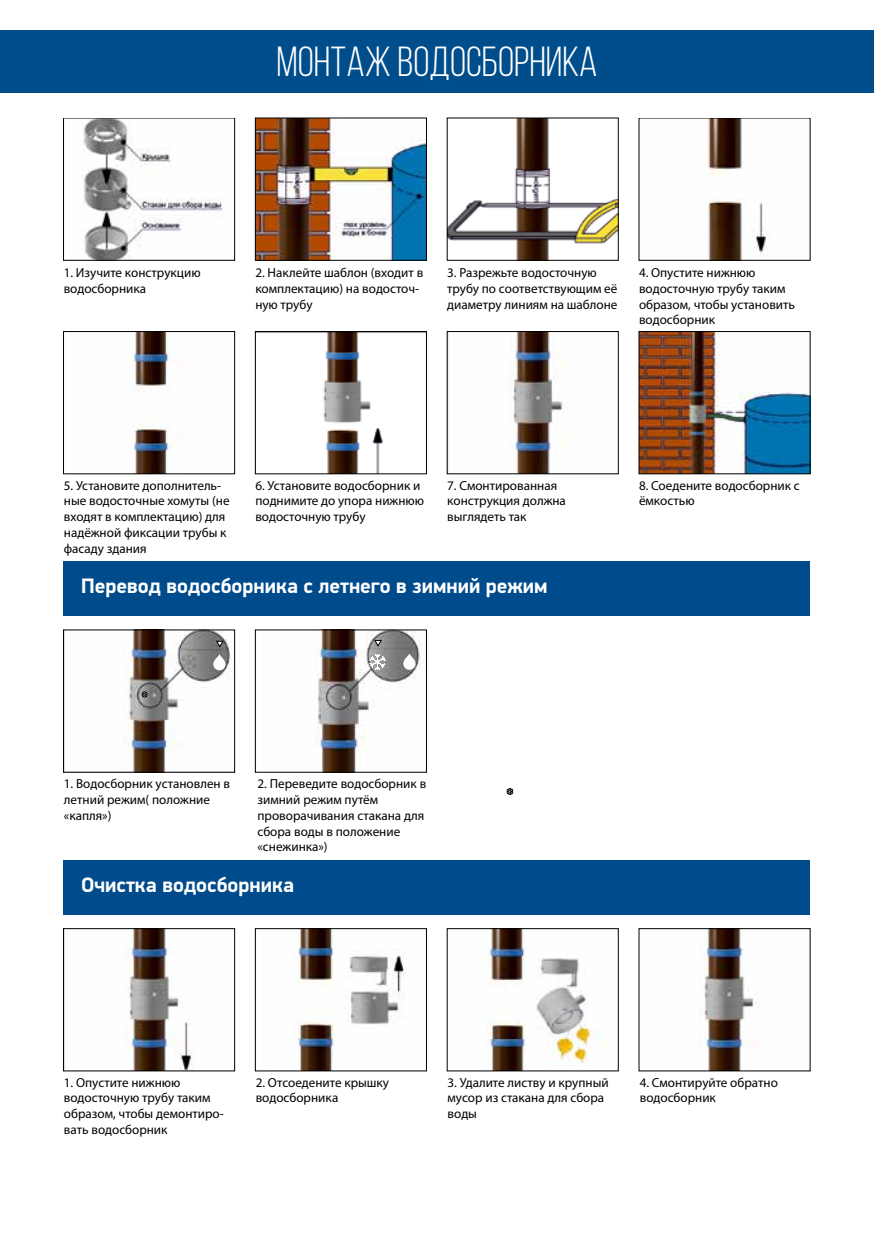
<style>
.page{position:relative;width:874px;height:1241px;background:#fff}
.page>*{position:absolute;margin:0;border:0;box-sizing:border-box;transform-origin:0 0}
.t1{font:42px "Bebas Neue";color:#fff}
.t2{font:700 21px "PF Din Display Pro";color:#fff}
.t3{font:13.12px/15.8px "Myriad Pro";color:#000}
</style>
<div class="page">
<div style="left:0;top:31px;width:873px;height:62px;background:#004d8b"></div>
<img style="left:82px;top:120px;width:141px;height:138px">
<div style="left:63px;top:118px;width:172px;height:142px;border:1px solid #000"></div>
<img style="left:323px;top:333px;width:60px;height:139px">
<div style="left:255px;top:331px;width:171px;height:143px;border:1px solid #000"></div>
<img style="left:257px;top:120px;width:167px;height:138px">
<div style="left:255px;top:118px;width:171px;height:142px;border:1px solid #000"></div>
<img style="left:448px;top:333px;width:120px;height:139px">
<div style="left:446px;top:331px;width:172px;height:143px;border:1px solid #000"></div>
<img style="left:448px;top:120px;width:168px;height:138px">
<img style="left:640px;top:333px;width:168px;height:139px">
<div style="left:638px;top:331px;width:172px;height:143px;border:1px solid #000"></div>
<img style="left:699px;top:120px;width:67px;height:138px">
<img style="left:125px;top:333px;width:58px;height:139px">
<div style="left:63px;top:331px;width:172px;height:143px;border:1px solid #000"></div>
<img style="left:124px;top:930px;width:69px;height:139px">
<div style="left:63px;top:928px;width:172px;height:143px;border:1px solid #000"></div>
<img style="left:486px;top:930px;width:121px;height:139px">
<div style="left:446px;top:928px;width:172px;height:143px;border:1px solid #000"></div>
<img style="left:295px;top:930px;width:111px;height:139px">
<div style="left:255px;top:928px;width:171px;height:143px;border:1px solid #000"></div>
<img style="left:699px;top:930px;width:60px;height:139px">
<div style="left:638px;top:928px;width:172px;height:143px;border:1px solid #000"></div>
<svg style="left:506px;top:788px;width:6px;height:6px"></svg>
<img style="left:123px;top:631px;width:108px;height:139px">
<div style="left:63px;top:629px;width:172px;height:143px;border:1px solid #000"></div>
<svg style="left:142px;top:691px;width:5px;height:6px"></svg>
<svg style="left:211px;top:653px;width:16px;height:17px"></svg>
<svg style="left:216px;top:640px;width:7px;height:7px"></svg>
<img style="left:314px;top:631px;width:110px;height:139px">
<div style="left:255px;top:629px;width:171px;height:143px;border:1px solid #000"></div>
<svg style="left:368px;top:653px;width:18px;height:18px"></svg>
<svg style="left:401px;top:652px;width:16px;height:17px"></svg>
<svg style="left:374px;top:640px;width:7px;height:6px"></svg>
<div style="left:64px;top:561px;width:745px;height:54px;background:#004b8b"></div>
<div style="left:64px;top:860px;width:745px;height:54px;background:#004b8b"></div>
<h1 class="t1" style="left:276px;top:39px;width:322px">МОНТАЖ ВОДОСБОРНИКА</h1>
<p class="t3" style="left:64px;top:264px;width:138px">1. Изучите конструкцию водосборника</p>
<p class="t3" style="left:255px;top:264px;width:169px">2. Наклейте шаблон (входит в комплектацию) на водосточ&shy;ную трубу</p>
<p class="t3" style="left:447px;top:264px;width:172px">3. Разрежьте водосточную трубу по соответствующим её диаметру линиям на шаблоне</p>
<p class="t3" style="left:638px;top:264px;width:157px">4. Опустите нижнюю водосточную трубу таким образом, чтобы установить водосборник</p>
<p class="t3" style="left:64px;top:477px;width:167px">5. Установите дополнитель&shy;ные водосточные хомуты (не входят в комплектацию) для надёжной фиксации трубы к фасаду здания</p>
<p class="t3" style="left:255px;top:477px;width:170px">6. Установите водосборник и поднимите до упора нижнюю водосточную трубу</p>
<p class="t3" style="left:447px;top:477px;width:120px">7. Смонтированная конструкция должна выглядеть так</p>
<p class="t3" style="left:638px;top:477px;width:162px">8. Соедените водосборник с ёмкостью</p>
<h2 class="t2" style="left:81px;top:573px;width:468px">Перевод водосборника с летнего в зимний режим</h2>
<p class="t3" style="left:64px;top:775px;width:168px">1. Водосборник установлен в летний режим( положние «капля»)</p>
<p class="t3" style="left:257px;top:775px;width:170px">2. Переведите водосборник в зимний режим путём проворачивания стакана для сбора воды в положение «снежинка»)</p>
<h2 class="t2" style="left:81px;top:872px;width:214px">Очистка водосборника</h2>
<p class="t3" style="left:64px;top:1073px;width:161px">1. Опустите нижнюю водосточную трубу таким образом, чтобы демонтиро&shy;вать водосборник</p>
<p class="t3" style="left:255px;top:1073px;width:135px">2. Отсоедените крышку водосборника</p>
<p class="t3" style="left:447px;top:1073px;width:162px">3. Удалите листву и крупный мусор из стакана для сбора воды</p>
<p class="t3" style="left:639px;top:1073px;width:139px">4. Смонтируйте обратно водосборник</p>
</div>
